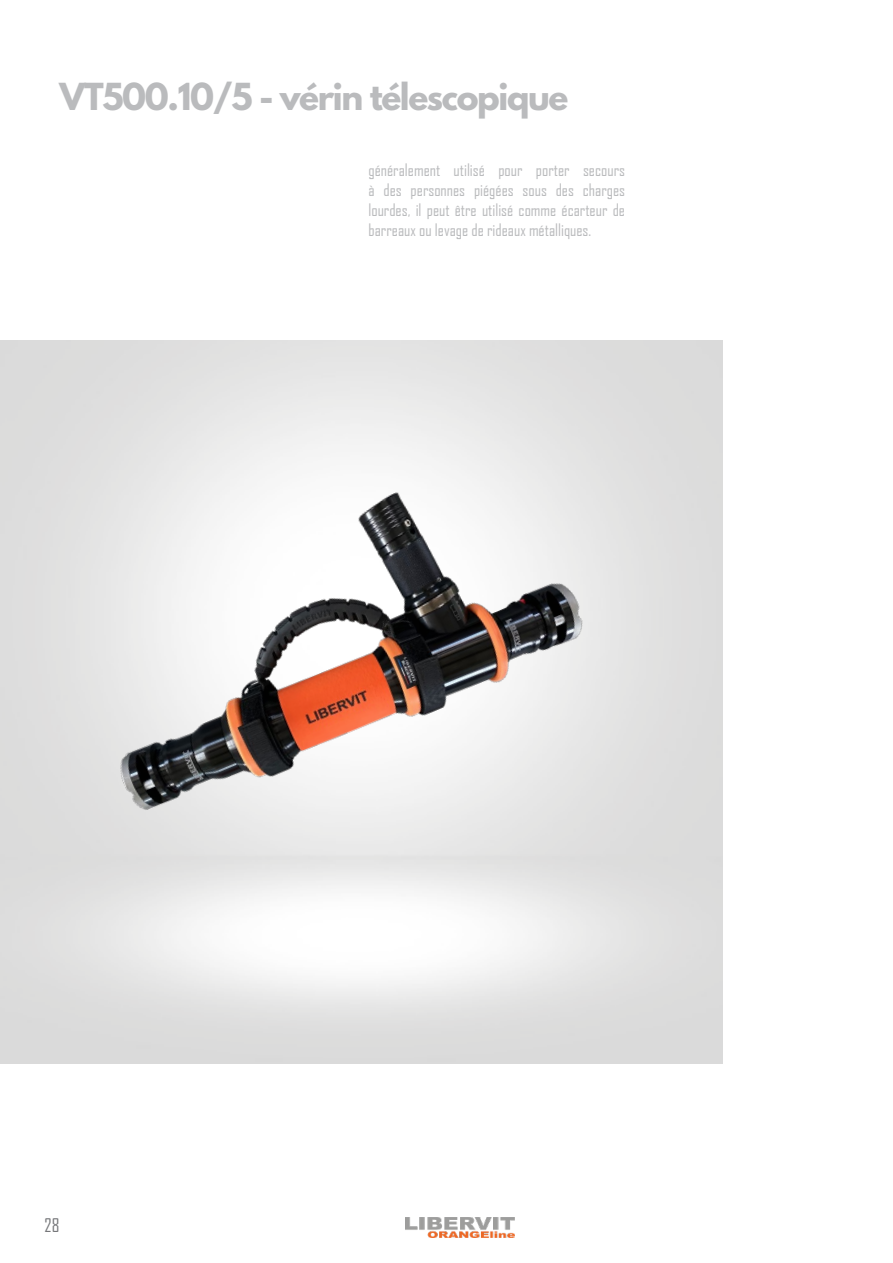
<style>
.page{position:relative;width:893px;height:1263px;background:#fff}
.page>*{position:absolute;margin:0;border:0;box-sizing:border-box;transform-origin:0 0}
.t1{font:700 33px "League Spartan";letter-spacing:-.04em;color:#babbbd}
.t2{font:18px "Agency FB";color:#76777a}
.t3{font:16.5px/19.8px "Agency FB";color:#babbbd;text-align:justify}
</style>
<div class="page">
<img style="left:0;top:382px;width:690px;height:639px">
<img style="left:406px;top:1217px;width:108px;height:21px">
<h1 class="t1" style="left:60px;top:71px;width:510px">VT500.10/5 - vérin télescopique</h1>
<p class="t3" style="left:369px;top:160px;width:258px">généralement utilisé pour porter secours à des personnes piégées sous des charges lourdes, il peut être utilisé comme écarteur de barreaux ou levage de rideaux métalliques.</p>
<p class="t2" style="left:45px;top:1214px;width:16px">28</p>
</div>
